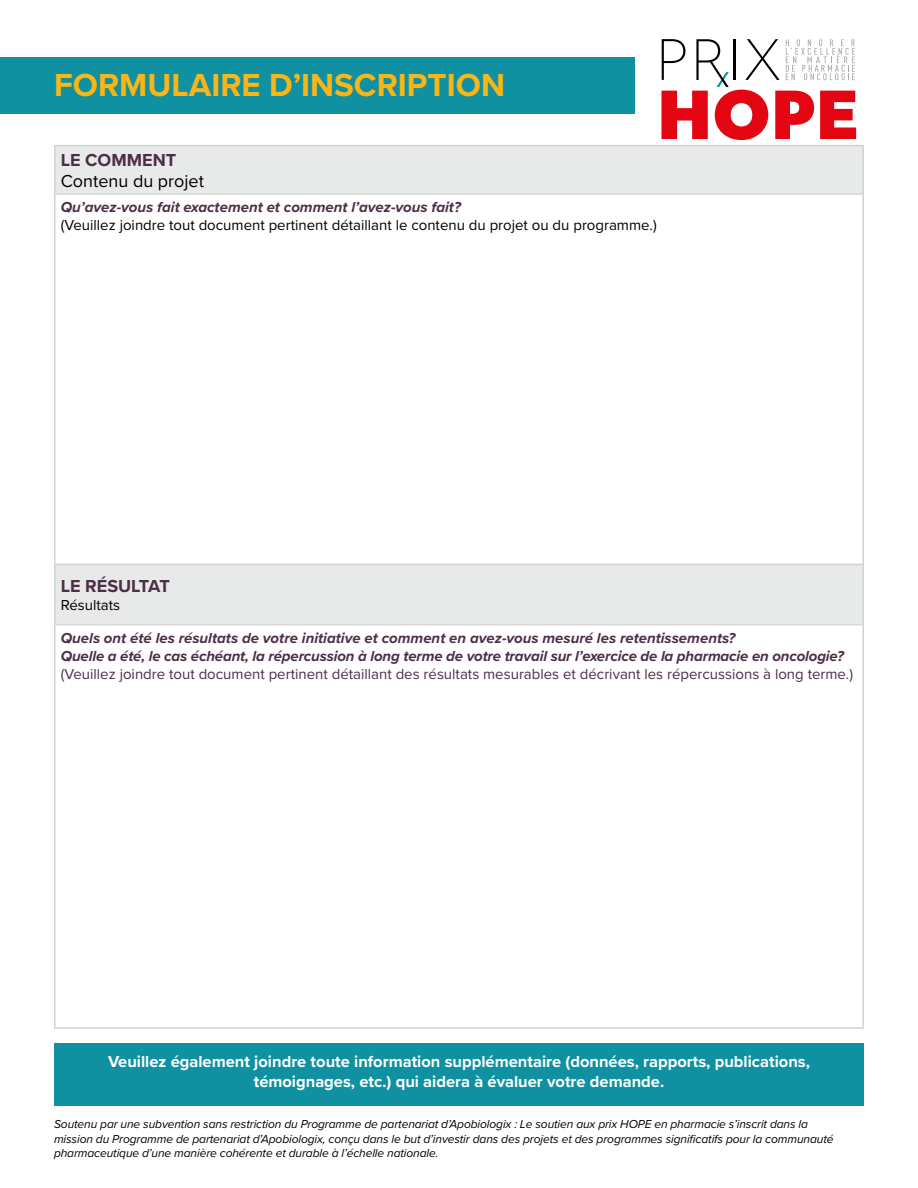
<style>
.page{position:relative;width:918px;height:1188px;background:#fff}
.page>*{position:absolute;margin:0;border:0;box-sizing:border-box;transform-origin:0 0}
.t1{font:700 33px "Proxima Nova";color:#fab517}
.t2{font:700 18px "Proxima Nova";color:#4c2e47}
.t3{font:18px "Proxima Nova";color:#000}
.t4{font:700 16.5px/19.8px "Proxima Nova";color:#fff;text-align:center}
.t5{font:italic 700 15px/18px "Proxima Nova";color:#4c2e47}
.t6{font:15px "Proxima Nova";color:#4c2e47}
.t7{font:15px "Proxima Nova";color:#000}
.t8{font:italic 12px/14.4px "Proxima Nova";letter-spacing:-.01em;color:#000}
</style>
<div class="page">
<svg style="left:662px;top:39px;width:194px;height:101px"></svg>
<div style="left:0;top:57px;width:634px;height:56px;background:#0f91a1"></div>
<div style="left:54px;top:1043px;width:810px;height:63px;background:#0f91a1"></div>
<svg style="left:56px;top:146px;width:806px;height:478px"></svg>
<hr style="left:54px;top:194px;width:2px;height:370px;background:#d0d2d3">
<hr style="left:54px;top:625px;width:2px;height:402px;background:#d0d2d3">
<hr style="left:862px;top:194px;width:2px;height:370px;background:#d0d2d3">
<hr style="left:862px;top:625px;width:2px;height:402px;background:#d0d2d3">
<hr style="left:54px;top:1027px;width:810px;height:2px;background:#d0d2d3">
<hr style="left:54px;top:146px;width:2px;height:48px;background:#d0d2d3">
<hr style="left:54px;top:145px;width:810px;height:1px;background:#d0d2d3">
<hr style="left:862px;top:146px;width:2px;height:48px;background:#d0d2d3">
<hr style="left:56px;top:194px;width:806px;height:1px;background:#d0d2d3">
<hr style="left:54px;top:565px;width:2px;height:60px;background:#d0d2d3">
<hr style="left:54px;top:564px;width:810px;height:1px;background:#d0d2d3">
<hr style="left:862px;top:565px;width:2px;height:60px;background:#d0d2d3">
<hr style="left:56px;top:624px;width:806px;height:1px;background:#d0d2d3">
<h1 class="t1" style="left:54px;top:60px;width:453px">FORMULAIRE D’INSCRIPTION</h1>
<h2 class="t2" style="left:61px;top:146px;width:117px">LE COMMENT</h2>
<h2 class="t3" style="left:61px;top:168px;width:145px">Contenu du projet</h2>
<p class="t5" style="left:61px;top:198px;width:402px">Qu’avez-vous fait exactement et comment l’avez-vous fait?</p>
<p class="t7" style="left:61px;top:214px;width:597px">(Veuillez joindre tout document pertinent détaillant le contenu du projet ou du programme.)</p>
<h2 class="t2" style="left:61px;top:573px;width:111px">LE RÉSULTAT</h2>
<p class="t7" style="left:61px;top:594px;width:61px">Résultats</p>
<p class="t5" style="left:61px;top:628px;width:785px">Quels ont été les résultats de votre initiative et comment en avez-vous mesuré les retentissements?<br>Quelle a été, le cas échéant, la répercussion à long terme de votre travail sur l’exercice de la pharmacie en oncologie?</p>
<p class="t6" style="left:61px;top:663px;width:794px">(Veuillez joindre tout document pertinent détaillant des résultats mesurables et décrivant les répercussions à long terme.)</p>
<h3 class="t4" style="left:108px;top:1051px;width:704px">Veuillez également joindre toute information supplémentaire (données, rapports, publications, témoignages, etc.) qui aidera à évaluer votre demande.</h3>
<p class="t8" style="left:54px;top:1117px;width:781px">Soutenu par une subvention sans restriction du Programme de partenariat d’Apobiologix : Le soutien aux prix HOPE en pharmacie s’inscrit dans la mission du Programme de partenariat d’Apobiologix, conçu dans le but d’investir dans des projets et des programmes significatifs pour la communauté pharmaceutique d’une manière cohérente et durable à l’échelle nationale.</p>
</div>
